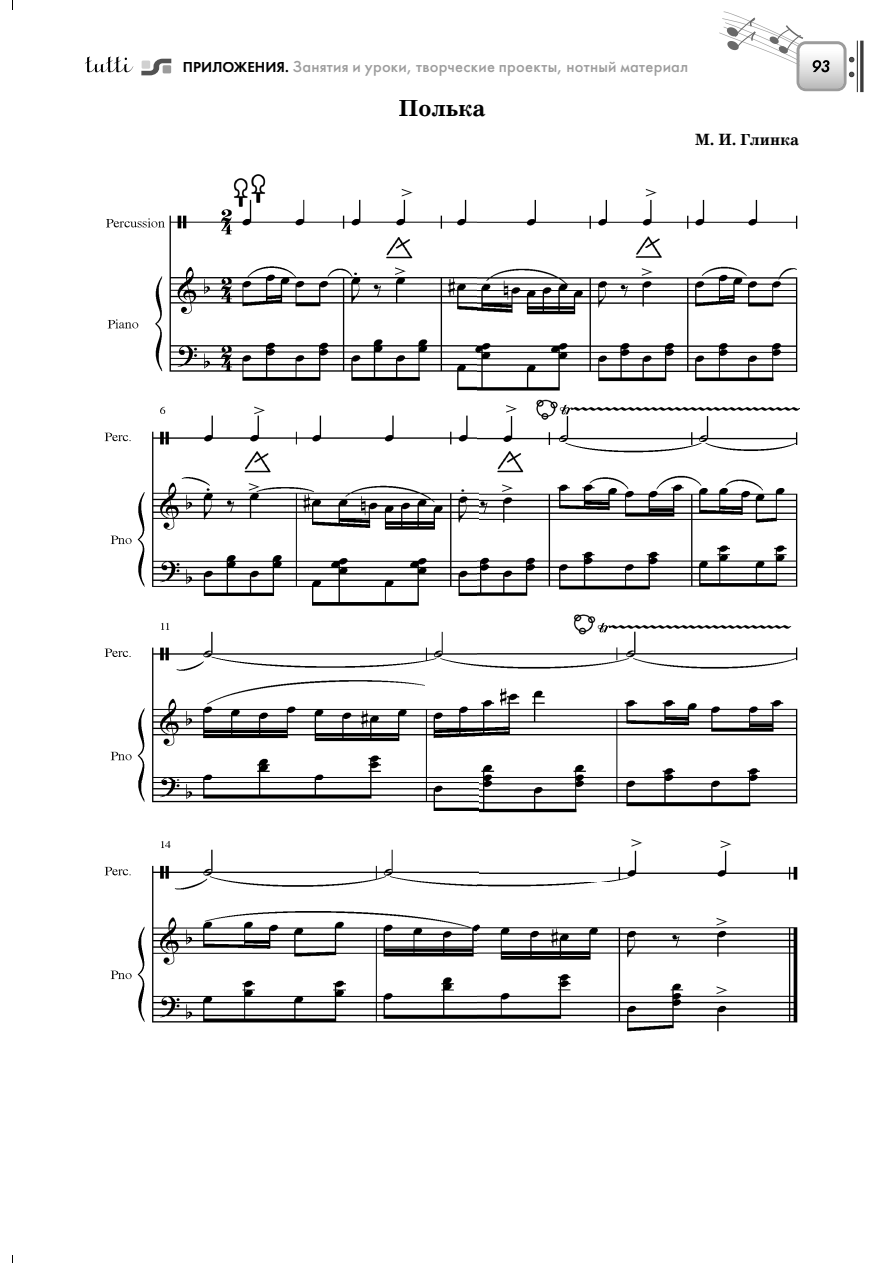
<style>
.page{position:relative;width:893px;height:1263px;background:#fff}
.page>*{position:absolute;margin:0;border:0;box-sizing:border-box;transform-origin:0 0}
.t1{font:700 24px "School Book C";color:#000}
.t2{font:16.5px "Futura Medium C";letter-spacing:.015em;color:#9c9c9c}
.t3{font:700 16.5px "School Book C";letter-spacing:.005em;color:#000}
.s1{font-family:"Futura Demi C";font-size:15px;color:#000}
</style>
<div class="page">
<hr style="left:860px;top:41px;width:3px;height:51px;background:#3b3b3b">
<hr style="left:857px;top:41px;width:1px;height:51px;background:#3b3b3b">
<svg style="left:719px;top:11px;width:136px;height:80px"></svg>
<svg style="left:85px;top:57px;width:48px;height:15px"></svg>
<svg style="left:141px;top:59px;width:30px;height:16px"></svg>
<div style="left:163px;top:65px;width:8px;height:8px;background:#9c9c9c"></div>
<div style="left:142px;top:61px;width:8px;height:8px;background:#d0d0d0"></div>
<img style="left:104px;top:174px;width:695px;height:858px">
<p class="t2" style="left:183px;top:60px;width:507px"><span class="s1">ПРИЛОЖЕНИЯ.</span> Занятия и уроки, творческие проекты, нотный материал</p>
<h1 class="t1" style="left:398px;top:99px;width:89px">Полька</h1>
<p class="t3" style="left:695px;top:134px;width:106px">М. И. Глинка</p>
</div>
